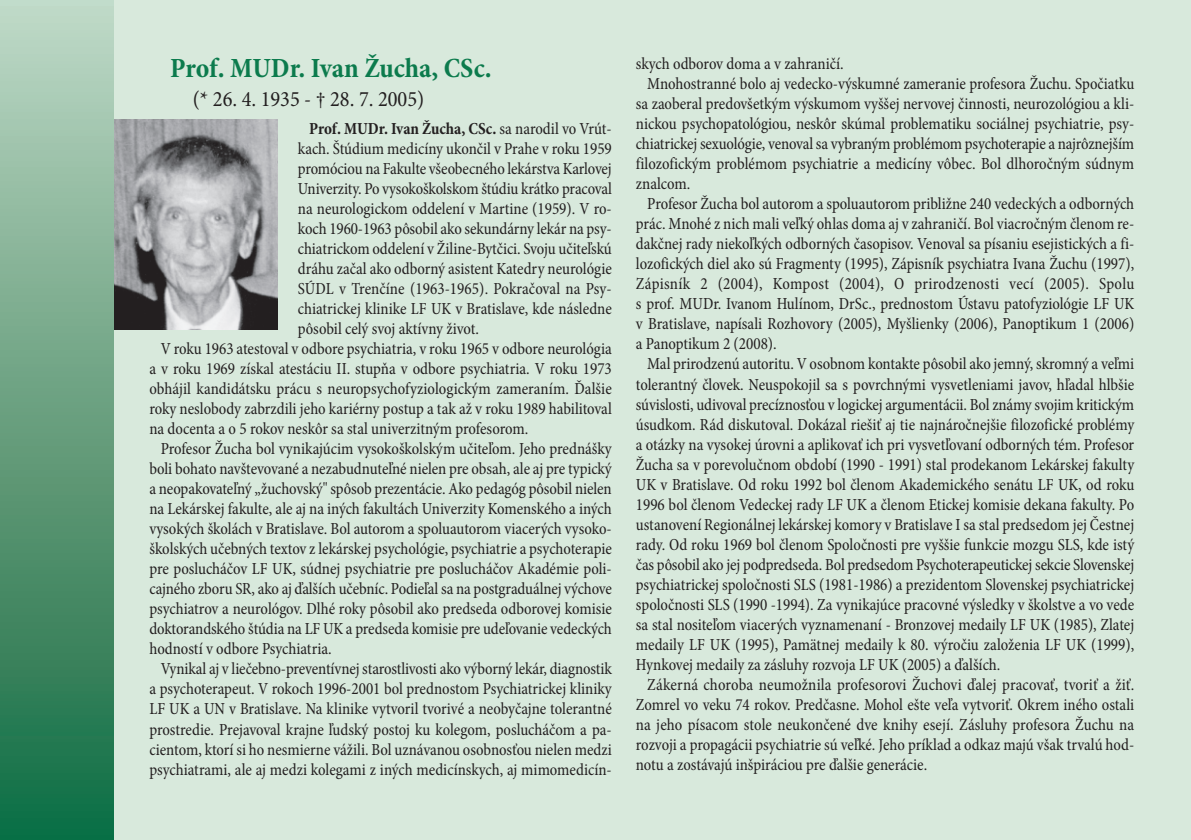
<style>
.page{position:relative;width:1191px;height:840px;background:#fff}
.page>*{position:absolute;margin:0;border:0;box-sizing:border-box;transform-origin:0 0}
.t1{font:700 condensed 28px "Minion Pro";color:#0c7b4d}
.t2{font:condensed 22px "Minion Pro";color:#231f20}
.t3{font:condensed 17px "Minion Pro";letter-spacing:-.005em;color:#231f20;scale:.96 1}
.t4{font:condensed 17px "Minion Pro";letter-spacing:.02em;color:#231f20;scale:.96 1}
.t5{font:700 condensed 17px "Minion Pro";color:#231f20;scale:.96 1}
.s1{font-weight:400}
</style>
<div class="page">
<div style="left:113px;top:0;width:1078px;height:839px;background:#d8e9dc"></div>
<img style="left:113px;top:119px;width:165px;height:210px">
<div style="left:0;top:0;width:113px;height:839px;background:linear-gradient(to bottom,#c0d7c3,#106b3f)"></div>
<h1 class="t1" style="left:170px;top:58px;width:323px">Prof. MUDr. Ivan Žucha, CSc.</h1>
<p class="t2" style="left:193px;top:91px;width:233px">(* 26. 4. 1935 - † 28. 7. 2005)</p>
<p class="t5" style="left:309px;top:122px;width:317px">Prof. MUDr. Ivan Žucha, CSc. <span class="s1">sa narodil vo Vrút-</span></p>
<p class="t3" style="left:298px;top:142px;width:328px">kach. Štúdium medicíny ukončil v Prahe v roku 1959</p>
<p class="t3" style="left:298px;top:162px;width:328px">promóciou na Fakulte všeobecného lekárstva Karlovej</p>
<p class="t3" style="left:298px;top:182px;width:328px">Univerzity. Po vysokoškolskom štúdiu krátko pracoval</p>
<p class="t3" style="left:298px;top:202px;width:328px">na neurologickom oddelení v Martine (1959). V ro-</p>
<p class="t3" style="left:298px;top:222px;width:328px">koch 1960-1963 pôsobil ako sekundárny lekár na psy-</p>
<p class="t3" style="left:298px;top:242px;width:328px">chiatrickom oddelení v Žiline-Bytčici. Svoju učiteľskú</p>
<p class="t3" style="left:298px;top:262px;width:328px">dráhu začal ako odborný asistent Katedry neurológie</p>
<p class="t3" style="left:298px;top:282px;width:328px">SÚDL v Trenčíne (1963-1965). Pokračoval na Psy-</p>
<p class="t3" style="left:298px;top:302px;width:328px">chiatrickej klinike LF UK v Bratislave, kde následne</p>
<p class="t3" style="left:298px;top:322px;width:190px">pôsobil celý svoj aktívny život.</p>
<p class="t3" style="left:161px;top:342px;width:471px">V roku 1963 atestoval v odbore psychiatria, v roku 1965 v odbore neurológia</p>
<p class="t3" style="left:149px;top:362px;width:483px">a v roku 1969 získal atestáciu II. stupňa v odbore psychiatria. V roku 1973</p>
<p class="t3" style="left:149px;top:382px;width:483px">obhájil kandidátsku prácu s neuropsychofyziologickým zameraním. Ďalšie</p>
<p class="t3" style="left:149px;top:402px;width:483px">roky neslobody zabrzdili jeho kariérny postup a tak až v roku 1989 habilitoval</p>
<p class="t3" style="left:149px;top:422px;width:396px">na docenta a o 5 rokov neskôr sa stal univerzitným profesorom.</p>
<p class="t3" style="left:161px;top:442px;width:471px">Profesor Žucha bol vynikajúcim vysokoškolským učiteľom. Jeho prednášky</p>
<p class="t3" style="left:149px;top:462px;width:483px">boli bohato navštevované a nezabudnuteľné nielen pre obsah, ale aj pre typický</p>
<p class="t3" style="left:149px;top:482px;width:483px">a neopakovateľný „žuchovský" spôsob prezentácie. Ako pedagóg pôsobil nielen</p>
<p class="t3" style="left:149px;top:502px;width:483px">na Lekárskej fakulte, ale aj na iných fakultách Univerzity Komenského a iných</p>
<p class="t3" style="left:149px;top:522px;width:483px">vysokých školách v Bratislave. Bol autorom a spoluautorom viacerých vysoko-</p>
<p class="t3" style="left:149px;top:542px;width:483px">školských učebných textov z lekárskej psychológie, psychiatrie a psychoterapie</p>
<p class="t3" style="left:149px;top:562px;width:483px">pre poslucháčov LF UK, súdnej psychiatrie pre poslucháčov Akadémie poli-</p>
<p class="t3" style="left:149px;top:582px;width:483px">cajného zboru SR, ako aj ďalších učebníc. Podieľal sa na postgraduálnej výchove</p>
<p class="t3" style="left:149px;top:602px;width:483px">psychiatrov a neurológov. Dlhé roky pôsobil ako predseda odborovej komisie</p>
<p class="t3" style="left:149px;top:622px;width:483px">doktorandského štúdia na LF UK a predseda komisie pre udeľovanie vedeckých</p>
<p class="t3" style="left:149px;top:642px;width:191px">hodností v odbore Psychiatria.</p>
<p class="t3" style="left:161px;top:662px;width:471px">Vynikal aj v liečebno-preventívnej starostlivosti ako výborný lekár, diagnostik</p>
<p class="t3" style="left:149px;top:682px;width:483px">a psychoterapeut. V rokoch 1996-2001 bol prednostom Psychiatrickej kliniky</p>
<p class="t3" style="left:149px;top:702px;width:483px">LF UK a UN v Bratislave. Na klinike vytvoril tvorivé a neobyčajne tolerantné</p>
<p class="t3" style="left:149px;top:722px;width:483px">prostredie. Prejavoval krajne ľudský postoj ku kolegom, poslucháčom a pa-</p>
<p class="t3" style="left:149px;top:742px;width:483px">cientom, ktorí si ho nesmierne vážili. Bol uznávanou osobnosťou nielen medzi</p>
<p class="t3" style="left:149px;top:762px;width:483px">psychiatrami, ale aj medzi kolegami z iných medicínskych, aj mimomedicín-</p>
<p class="t3" style="left:636px;top:57px;width:218px">skych odborov doma a v zahraničí.</p>
<p class="t3" style="left:647px;top:77px;width:509px">Mnohostranné bolo aj vedecko-výskumné zameranie profesora Žuchu. Spočiatku</p>
<p class="t3" style="left:636px;top:97px;width:520px">sa zaoberal predovšetkým výskumom vyššej nervovej činnosti, neurozológiou a kli-</p>
<p class="t3" style="left:636px;top:117px;width:520px">nickou psychopatológiou, neskôr skúmal problematiku sociálnej psychiatrie, psy-</p>
<p class="t3" style="left:636px;top:137px;width:520px">chiatrickej sexuológie, venoval sa vybraným problémom psychoterapie a najrôznejším</p>
<p class="t3" style="left:636px;top:157px;width:520px">filozofickým problémom psychiatrie a medicíny vôbec. Bol dlhoročným súdnym</p>
<p class="t3" style="left:636px;top:177px;width:58px">znalcom.</p>
<p class="t3" style="left:647px;top:197px;width:509px">Profesor Žucha bol autorom a spoluautorom približne 240 vedeckých a odborných</p>
<p class="t3" style="left:636px;top:217px;width:520px">prác. Mnohé z nich mali veľký ohlas doma aj v zahraničí. Bol viacročným členom re-</p>
<p class="t3" style="left:636px;top:237px;width:520px">dakčnej rady niekoľkých odborných časopisov. Venoval sa písaniu esejistických a fi-</p>
<p class="t3" style="left:636px;top:257px;width:520px">lozofických diel ako sú Fragmenty (1995), Zápisník psychiatra Ivana Žuchu (1997),</p>
<p class="t4" style="left:636px;top:277px;width:520px">Zápisník 2 (2004), Kompost (2004), O prirodzenosti vecí (2005). Spolu</p>
<p class="t3" style="left:636px;top:297px;width:520px">s prof. MUDr. Ivanom Hulínom, DrSc., prednostom Ústavu patofyziológie LF UK</p>
<p class="t3" style="left:636px;top:317px;width:520px">v Bratislave, napísali Rozhovory (2005), Myšlienky (2006), Panoptikum 1 (2006)</p>
<p class="t3" style="left:636px;top:337px;width:148px">a Panoptikum 2 (2008).</p>
<p class="t3" style="left:647px;top:357px;width:509px">Mal prirodzenú autoritu. V osobnom kontakte pôsobil ako jemný, skromný a veľmi</p>
<p class="t3" style="left:636px;top:377px;width:520px">tolerantný človek. Neuspokojil sa s povrchnými vysvetleniami javov, hľadal hlbšie</p>
<p class="t3" style="left:636px;top:397px;width:520px">súvislosti, udivoval precíznosťou v logickej argumentácii. Bol známy svojim kritickým</p>
<p class="t3" style="left:636px;top:417px;width:520px">úsudkom. Rád diskutoval. Dokázal riešiť aj tie najnáročnejšie filozofické problémy</p>
<p class="t3" style="left:636px;top:437px;width:520px">a otázky na vysokej úrovni a aplikovať ich pri vysvetľovaní odborných tém. Profesor</p>
<p class="t3" style="left:636px;top:457px;width:520px">Žucha sa v porevolučnom období (1990 - 1991) stal prodekanom Lekárskej fakulty</p>
<p class="t3" style="left:636px;top:477px;width:520px">UK v Bratislave. Od roku 1992 bol členom Akademického senátu LF UK, od roku</p>
<p class="t3" style="left:636px;top:497px;width:520px">1996 bol členom Vedeckej rady LF UK a členom Etickej komisie dekana fakulty. Po</p>
<p class="t3" style="left:636px;top:517px;width:520px">ustanovení Regionálnej lekárskej komory v Bratislave I sa stal predsedom jej Čestnej</p>
<p class="t3" style="left:636px;top:537px;width:520px">rady. Od roku 1969 bol členom Spoločnosti pre vyššie funkcie mozgu SLS, kde istý</p>
<p class="t3" style="left:636px;top:557px;width:520px">čas pôsobil ako jej podpredseda. Bol predsedom Psychoterapeutickej sekcie Slovenskej</p>
<p class="t3" style="left:636px;top:577px;width:520px">psychiatrickej spoločnosti SLS (1981-1986) a prezidentom Slovenskej psychiatrickej</p>
<p class="t3" style="left:636px;top:597px;width:520px">spoločnosti SLS (1990 -1994). Za vynikajúce pracovné výsledky v školstve a vo vede</p>
<p class="t3" style="left:636px;top:617px;width:520px">sa stal nositeľom viacerých vyznamenaní - Bronzovej medaily LF UK (1985), Zlatej</p>
<p class="t3" style="left:636px;top:637px;width:520px">medaily LF UK (1995), Pamätnej medaily k 80. výročiu založenia LF UK (1999),</p>
<p class="t3" style="left:636px;top:657px;width:381px">Hynkovej medaily za zásluhy rozvoja LF UK (2005) a ďalších.</p>
<p class="t3" style="left:647px;top:677px;width:509px">Zákerná choroba neumožnila profesorovi Žuchovi ďalej pracovať, tvoriť a žiť.</p>
<p class="t3" style="left:636px;top:697px;width:520px">Zomrel vo veku 74 rokov. Predčasne. Mohol ešte veľa vytvoriť. Okrem iného ostali</p>
<p class="t3" style="left:636px;top:717px;width:520px">na jeho písacom stole neukončené dve knihy esejí. Zásluhy profesora Žuchu na</p>
<p class="t3" style="left:636px;top:737px;width:520px">rozvoji a propagácii psychiatrie sú veľké. Jeho príklad a odkaz majú však trvalú hod-</p>
<p class="t3" style="left:636px;top:757px;width:305px">notu a zostávajú inšpiráciou pre ďalšie generácie.</p>
</div>
